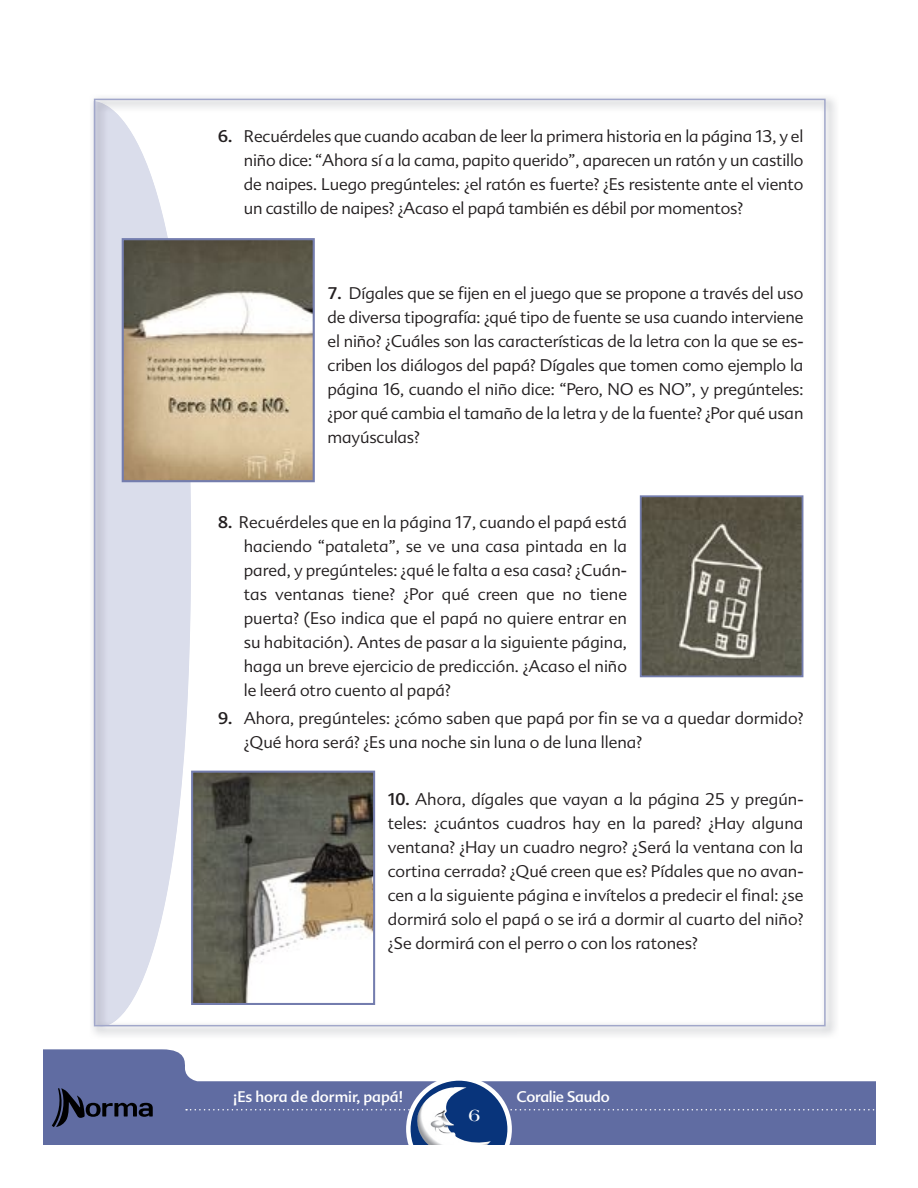
<style>
.page{position:relative;width:918px;height:1188px;background:#fff}
.page>*{position:absolute;margin:0;border:0;box-sizing:border-box;transform-origin:0 0}
.t1{font:700 18px "Americana Std";color:#fff}
.t2{font:300 16.5px/24px "Advert";color:#231f20;text-align:justify}
.t3{font:15px "Advert";color:#fff}
.t4{font:15px "Advert";letter-spacing:-.02em;color:#fff}
.s1{font-weight:400}
</style>
<div class="page">
<svg style="left:43px;top:1049px;width:833px;height:96px;fill:#606ca2"></svg>
<svg style="left:186px;top:1109px;width:690px;height:2px"></svg>
<svg style="left:408px;top:1078px;width:102px;height:102px"></svg>
<div style="left:406px;top:1076px;width:106px;height:106px;border:4px solid #fff;border-radius:50%"></div>
<img style="left:416px;top:1087px;width:75px;height:58px">
<div style="left:21px;top:1145px;width:897px;height:43px;background:#fff"></div>
<svg style="left:52px;top:1088px;width:101px;height:39px;background:#475079"></svg>
<img style="left:92px;top:97px;width:743px;height:939px">
<img style="left:97px;top:102px;width:94px;height:921px">
<img style="left:125px;top:241px;width:187px;height:238px">
<div style="left:122px;top:238px;width:193px;height:244px;border:2px solid #747dae"></div>
<img style="left:643px;top:498px;width:157px;height:176px">
<div style="left:640px;top:495px;width:163px;height:182px;border:2px solid #747dae"></div>
<img style="left:194px;top:774px;width:178px;height:228px">
<div style="left:191px;top:771px;width:184px;height:234px;border:2px solid #747dae"></div>
<p class="t2" style="left:244px;top:125px;width:561px;text-indent:-26px"><span class="s1">6.</span> Recuérdeles que cuando acaban de leer la primera historia en la página 13, y el niño dice: “Ahora sí a la cama, papito querido”, aparecen un ratón y un castillo de naipes. Luego pregúnteles: ¿el ratón es fuerte? ¿Es resistente ante el viento un castillo de naipes? ¿Acaso el papá también es débil por momentos?</p>
<p class="t2" style="left:328px;top:281px;width:477px"><span class="s1">7.</span> Dígales que se fijen en el juego que se propone a través del uso de diversa tipografía: ¿qué tipo de fuente se usa cuando interviene el niño? ¿Cuáles son las características de la letra con la que se es&shy;criben los diálogos del papá? Dígales que tomen como ejemplo la página 16, cuando el niño dice: “Pero, NO es NO”, y pregúnteles: ¿por qué cambia el tamaño de la letra y de la fuente? ¿Por qué usan mayúsculas?</p>
<p class="t2" style="left:244px;top:510px;width:385px;text-indent:-26px"><span class="s1">8.</span> Recuérdeles que en la página 17, cuando el papá está haciendo “pataleta”, se ve una casa pintada en la pared, y pregúnteles: ¿qué le falta a esa casa? ¿Cuán&shy;tas ventanas tiene? ¿Por qué creen que no tiene puerta? (Eso indica que el papá no quiere entrar en su habitación). Antes de pasar a la siguiente página, haga un breve ejercicio de predicción. ¿Acaso el niño le leerá otro cuento al papá?</p>
<p class="t2" style="left:244px;top:706px;width:561px;text-indent:-26px"><span class="s1">9.</span> Ahora, pregúnteles: ¿cómo saben que papá por fin se va a quedar dormido? ¿Qué hora será? ¿Es una noche sin luna o de luna llena?</p>
<p class="t2" style="left:388px;top:787px;width:417px"><span class="s1">10.</span> Ahora, dígales que vayan a la página 25 y pregún&shy;teles: ¿cuántos cuadros hay en la pared? ¿Hay alguna ventana? ¿Hay un cuadro negro? ¿Será la ventana con la cortina cerrada? ¿Qué creen que es? Pídales que no avan&shy;cen a la siguiente página e invítelos a predecir el final: ¿se dormirá solo el papá o se irá a dormir al cuarto del niño? ¿Se dormirá con el perro o con los ratones?</p>
<p class="t3" style="left:233px;top:1088px;width:172px">¡Es hora de dormir, papá!</p>
<p class="t1" style="left:469px;top:1105px;width:13px">6</p>
<p class="t4" style="left:516px;top:1088px;width:95px">Coralie Saudo</p>
</div>
